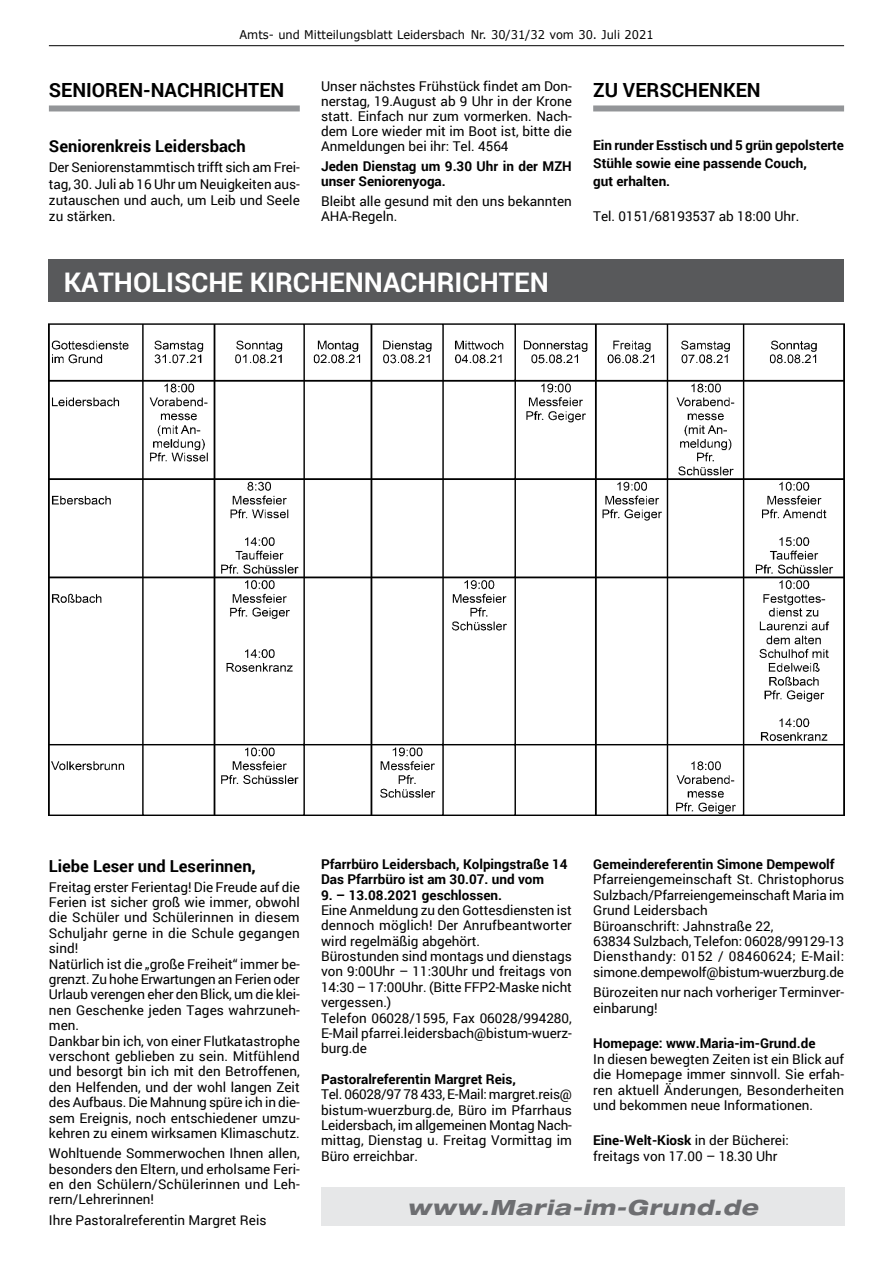
<style>
.page{position:relative;width:893px;height:1263px;background:#fff}
.page>*{position:absolute;margin:0;border:0;box-sizing:border-box;transform-origin:0 0}
.t1{font:700 27px "Roboto";color:#fff}
.t2{font:italic 800 expanded 21px "Helvetica Neue";letter-spacing:.04em;color:#6d6e71}
.t3{font:700 19.5px "Roboto";color:#000}
.t4{font:700 16.5px "Roboto";color:#000}
.t5{font:13.5px/15.5px "Roboto";color:#000}
.t6{font:700 13.5px/17.7px "Roboto";color:#000}
.t7{font:12px "Verdana";color:#000;scale:.95 1}
.s1{font-weight:700}
</style>
<div class="page">
<hr style="left:49px;top:45px;width:795px;height:1px;background:#000">
<div style="left:49px;top:105px;width:251px;height:6px;background:#939598"></div>
<div style="left:593px;top:105px;width:251px;height:6px;background:#939598"></div>
<div style="left:321px;top:1187px;width:523px;height:38px;background:#e6e7e8"></div>
<div style="left:49px;top:259px;width:795px;height:43px;background:#58595b"></div>
<img style="left:49px;top:323px;width:795px;height:493px">
<p class="t7" style="left:239px;top:27px;width:437px">Amts- und Mitteilungsblatt Leidersbach Nr. 30/31/32 vom 30. Juli 2021</p>
<h3 class="t3" style="left:49px;top:76px;width:24px">Senio</h3>
<h3 class="t3" style="left:105px;top:76px;width:156px">ren-Nachrichten</h3>
<p class="t4" style="left:49px;top:134px;width:198px">Seniorenkreis Leidersbach</p>
<p class="t5" style="left:49px;top:159px;width:252px;line-height:16.2px;text-align:justify">Der Seniorenstammtisch trifft sich am Frei&shy;tag, 30. Juli ab 16 Uhr um Neuigkeiten aus&shy;zutauschen und auch, um Leib und Seele zu stärken.</p>
<p class="t5" style="left:321px;top:78px;width:252px;text-align:justify">Unser nächstes Frühstück findet am Don&shy;nerstag, 19.August ab 9 Uhr in der Krone statt. Einfach nur zum vormerken. Nach&shy;dem Lore wieder mit im Boot ist, bitte die Anmeldungen bei ihr: Tel. 4564</p>
<p class="t6" style="left:321px;top:158px;width:250px;line-height:15.1px">Jeden Dienstag um 9.30 Uhr in der MZH unser Seniorenyoga.</p>
<p class="t5" style="left:321px;top:193px;width:252px">Bleibt alle gesund mit den uns bekannten<br>AHA-Regeln.</p>
<h1 class="t1" style="left:64px;top:263px;width:18px">Kat</h1>
<h1 class="t1" style="left:114px;top:263px;width:35px">holis</h1>
<h1 class="t1" style="left:191px;top:263px;width:157px">che Kirchenna</h1>
<h1 class="t1" style="left:400px;top:263px;width:116px">chrichten</h1>
<h3 class="t3" style="left:593px;top:76px;width:155px">Zu verschen ken</h3>
<p class="t6" style="left:593px;top:136px;width:252px">Ein runder Esstisch und 5 grün gepolsterte<br>Stühle sowie eine passende Couch,<br>gut erhalten.</p>
<p class="t5" style="left:593px;top:208px;width:208px">Tel. 0151/68193537 ab 18:00 Uhr.</p>
<p class="t4" style="left:49px;top:854px;width:208px">Liebe Leser und Leserinnen,</p>
<p class="t5" style="left:49px;top:879px;width:252px">Freitag erster Ferientag! Die Freude auf die Ferien ist sicher groß wie immer, obwohl die Schüler und Schülerinnen in diesem Schuljahr gerne in die Schule gegangen sind!<br>Natürlich ist die „große Freiheit“ immer be&shy;grenzt. Zu hohe Erwartungen an Ferien oder Urlaub verengen eher den Blick, um die klei&shy;nen Geschenke jeden Tages wahrzuneh&shy;men.<br>Dankbar bin ich, von einer Flutkatastrophe verschont geblieben zu sein. Mitfühlend und besorgt bin ich mit den Betroffenen, den Helfenden, und der wohl langen Zeit des Aufbaus. Die Mahnung spüre ich in die&shy;sem Ereignis, noch entschiedener umzu&shy;kehren zu einem wirksamen Klimaschutz.</p>
<p class="t5" style="left:49px;top:1145px;width:252px;text-align:justify">Wohltuende Sommerwochen Ihnen allen, besonders den Eltern, und erholsame Feri&shy;en den Schülern/Schülerinnen und Leh&shy;rern/Lehrerinnen!</p>
<p class="t5" style="left:49px;top:1212px;width:219px">Ihre Pastoralreferentin Margret Reis</p>
<p class="t6" style="left:321px;top:856px;width:248px;line-height:15.3px">Pfarrbüro Leidersbach, Kolpingstraße 14<br>Das Pfarrbüro ist am 30.07. und vom</p>
<p class="t6" style="left:321px;top:885px;width:183px">9. – 13.08.2021 geschlossen.</p>
<p class="t5" style="left:321px;top:902px;width:252px">Eine Anmeldung zu den Gottesdiensten ist dennoch möglich! Der Anrufbeantworter wird regelmäßig abgehört.<br>Bürostunden sind montags und dienstags von 9:00Uhr – 11:30Uhr und freitags von 14:30 – 17:00Uhr. (Bitte FFP2-Maske nicht vergessen.)<br>Telefon 06028/1595, Fax 06028/994280, E-Mail pfarrei.leidersbach@bistum-wuerz&shy;burg.de</p>
<p class="t6" style="left:321px;top:1070px;width:196px">Pastoralreferentin Margret Reis,</p>
<p class="t5" style="left:321px;top:1086px;width:252px;text-align:justify">Tel. 06028/97 78 433, E-Mail: margret.reis@ bistum-wuerzburg.de, Büro im Pfarrhaus Leidersbach, im allgemeinen Montag Nach&shy;mittag, Dienstag u. Freitag Vormittag im Büro erreichbar.</p>
<p class="t6" style="left:593px;top:855px;width:243px">Gemeindereferentin Simone Dempewolf</p>
<p class="t5" style="left:593px;top:871px;width:252px">Pfarreiengemeinschaft St. Christophorus Sulzbach/Pfarreiengemeinschaft Maria im Grund Leidersbach<br>Büroanschrift: Jahnstraße 22,<br>63834 Sulzbach, Telefon: 06028/99129-13<br>Diensthandy: 0152 / 08460624; E-Mail: simone.dempewolf@bistum-wuerzburg.de</p>
<p class="t5" style="left:593px;top:984px;width:252px">Bürozeiten nur nach vorheriger Terminver&shy;einbarung!</p>
<p class="t6" style="left:593px;top:1034px;width:224px">Homepage: www.Maria-im-Grund.de</p>
<p class="t5" style="left:593px;top:1050px;width:252px;text-align:justify">In diesen bewegten Zeiten ist ein Blick auf die Homepage immer sinnvoll. Sie erfah&shy;ren aktuell Änderungen, Besonderheiten und bekommen neue Informationen.</p>
<p class="t5" style="left:593px;top:1132px;width:197px"><span class="s1">Eine-Welt-Kiosk</span> in der Bücherei: freitags von 17.00 – 18.30 Uhr</p>
<h2 class="t2" style="left:407px;top:1194px;width:352px">www.Maria-im-Grund.de</h2>
</div>
